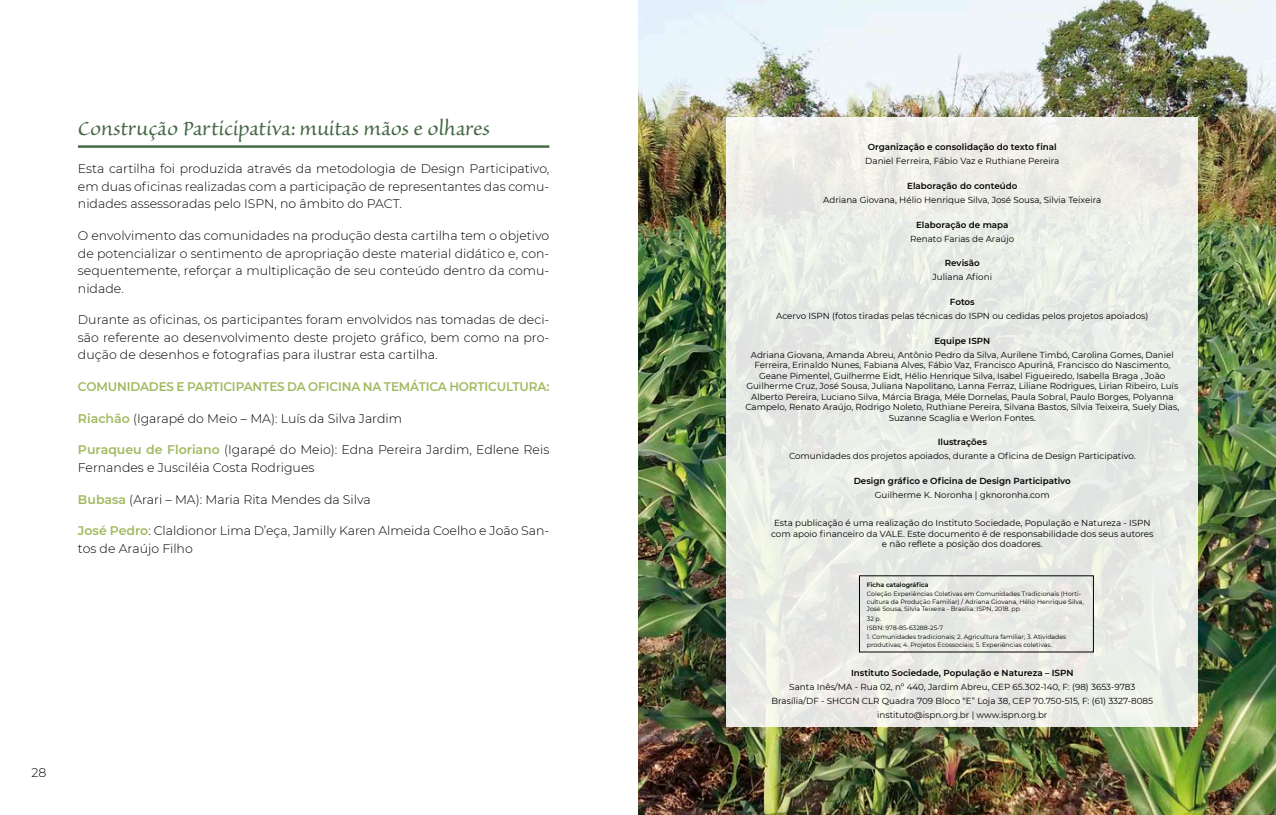
<style>
.page{position:relative;width:1276px;height:815px;background:#fff}
.page>*{position:absolute;margin:0;border:0;box-sizing:border-box;transform-origin:0 0}
.t1{font:25px "Sanvito";letter-spacing:-.005em;color:#476a46}
.t2{font:300 12.5px/17.5px "Montserrat";color:#000;text-align:justify}
.t3{font:600 12.5px "Montserrat";letter-spacing:-.01em;color:#a1b95e;scale:.96 1}
.t4{font:8.75px/10.5px "Montserrat";color:#000;text-align:center}
.t5{font:600 8.75px "Montserrat";color:#000}
.t6{font:6.25px/7.5px "Montserrat";color:#000}
.t7{font:600 6.25px "Montserrat";color:#000}
.s1{font-weight:600;color:#a1b95e}
</style>
<div class="page">
<img style="left:638px;top:0;width:638px;height:815px">
<div style="left:726px;top:117px;width:472px;height:609px;background:#eaece6"></div>
<hr style="left:78px;top:145px;width:471px;height:3px;background:#476a46">
<h1 class="t1" style="left:78px;top:116px;width:413px">Construção Participativa: muitas mãos e olhares</h1>
<h2 class="t2" style="left:78px;top:160px;width:473px">Esta cartilha foi produzida através da metodologia de Design Participativo, em duas oficinas realizadas com a participação de representantes das comu&shy;nidades assessoradas pelo ISPN, no âmbito do PACT.</h2>
<h2 class="t2" style="left:78px;top:227px;width:473px">O envolvimento das comunidades na produção desta cartilha tem o objetivo de potencializar o sentimento de apropriação deste material didático e, con&shy;sequentemente, reforçar a multiplicação de seu conteúdo dentro da comu&shy;nidade.</h2>
<h2 class="t2" style="left:78px;top:311px;width:473px">Durante as oficinas, os participantes foram envolvidos nas tomadas de deci&shy;são referente ao desenvolvimento deste projeto gráfico, bem como na pro&shy;dução de desenhos e fotografias para ilustrar esta cartilha.</h2>
<h2 class="t3" style="left:78px;top:378px;width:492px">COMUNIDADES E PARTICIPANTES DA OFICINA NA TEMÁTICA HORTICULTURA:</h2>
<h2 class="t2" style="left:78px;top:409px;width:325px"><span class="s1">Riachão</span> (Igarapé do Meio – MA): Luís da Silva Jardim</h2>
<h2 class="t2" style="left:78px;top:441px;width:473px"><span class="s1">Puraqueu de Floriano</span> (Igarapé do Meio): Edna Pereira Jardim, Edlene Reis<br>Fernandes e Jusciléia Costa Rodrigues</h2>
<h2 class="t2" style="left:78px;top:490px;width:294px"><span class="s1">Bubasa</span> (Arari – MA): Maria Rita Mendes da Silva</h2>
<h2 class="t2" style="left:78px;top:522px;width:473px"><span class="s1">José Pedro</span>: Claldionor Lima D’eça, Jamilly Karen Almeida Coelho e João San&shy;tos de Araújo Filho</h2>
<h2 class="t2" style="left:32px;top:763px;width:16px">28</h2>
<p class="t5" style="left:868px;top:141px;width:190px">Organização e consolidação do texto final</p>
<p class="t4" style="left:865px;top:155px;width:195px">Daniel Ferreira, Fábio Vaz e Ruthiane Pereira</p>
<p class="t5" style="left:907px;top:179px;width:112px">Elaboração do conteúdo</p>
<p class="t4" style="left:823px;top:194px;width:279px">Adriana Giovana, Hélio Henrique Silva, José Sousa, Silvia Teixeira</p>
<p class="t5" style="left:916px;top:218px;width:94px">Elaboração de mapa</p>
<p class="t4" style="left:910px;top:233px;width:106px">Renato Farias de Araújo</p>
<p class="t5" style="left:945px;top:257px;width:36px">Revisão</p>
<p class="t4" style="left:932px;top:272px;width:61px">Juliana Afioni</p>
<p class="t5" style="left:950px;top:296px;width:26px">Fotos</p>
<p class="t4" style="left:776px;top:310px;width:374px">Acervo ISPN (fotos tiradas pelas técnicas do ISPN ou cedidas pelos projetos apoiados)</p>
<p class="t5" style="left:934px;top:334px;width:57px">Equipe ISPN</p>
<p class="t4" style="left:745px;top:349px;width:435px">Adriana Giovana, Amanda Abreu, Antônio Pedro da Silva, Aurilene Timbó, Carolina Gomes, Daniel Ferreira, Erinaldo Nunes, Fabiana Alves, Fábio Vaz, Francisco Apurinã, Francisco do Nascimento, Geane Pimentel, Guilherme Eidt, Hélio Henrique Silva, Isabel Figueiredo, Isabella Braga , João Guilherme Cruz, José Sousa, Juliana Napolitano, Lanna Ferraz, Liliane Rodrigues, Lirian Ribeiro, Luís Alberto Pereira, Luciano Silva, Márcia Braga, Méle Dornelas, Paula Sobral, Paulo Borges, Polyanna Campelo, Renato Araújo, Rodrigo Noleto, Ruthiane Pereira, Silvana Bastos, Sílvia Teixeira, Suely Dias, Suzanne Scaglia e Werlon Fontes.</p>
<p class="t5" style="left:937px;top:436px;width:51px">Ilustrações</p>
<p class="t4" style="left:789px;top:451px;width:348px">Comunidades dos projetos apoiados, durante a Oficina de Design Participativo.</p>
<p class="t5" style="left:853px;top:475px;width:219px">Design gráfico e Oficina de Design Participativo</p>
<p class="t4" style="left:875px;top:489px;width:176px">Guilherme K. Noronha | gknoronha.com</p>
<p class="t4" style="left:771px;top:518px;width:384px">Esta publicação é uma realização do Instituto Sociedade, População e Natureza - ISPN com apoio financeiro da VALE. Este documento é de responsabilidade dos seus autores e não reflete a posição dos doadores.</p>
<p class="t7" style="left:867px;top:580px;width:63px">Ficha catalográfica</p>
<p class="t6" style="left:867px;top:590px;width:218px">Coleção Experiências Coletivas em Comunidades Tradicionais (Horti&shy;cultura da Produção Familiar) / Adriana Giovana, Hélio Henrique Silva,<br>José Sousa, Silvia Teixeira - Brasília: ISPN, 2018. pp</p>
<p class="t6" style="left:867px;top:614px;width:78px;line-height:9.2px">32 p.<br>ISBN: 978-85-63288-25-7</p>
<p class="t6" style="left:867px;top:633px;width:201px">1. Comunidades tradicionais; 2. Agricultura familiar; 3. Atividades produtivas; 4. Projetos Ecossociais; 5. Experiências coletivas.</p>
<p class="t5" style="left:851px;top:666px;width:224px">Instituto Sociedade, População e Natureza – ISPN</p>
<p class="t4" style="left:771px;top:679px;width:383px;line-height:14px">Santa Inês/MA - Rua 02, nº 440, Jardim Abreu, CEP 65.302-140, F: (98) 3653-9783<br>Brasília/DF - SHCGN CLR Quadra 709 Bloco “E” Loja 38, CEP 70.750-515, F: (61) 3327-8085 instituto@ispn.org.br | www.ispn.org.br</p>
</div>
